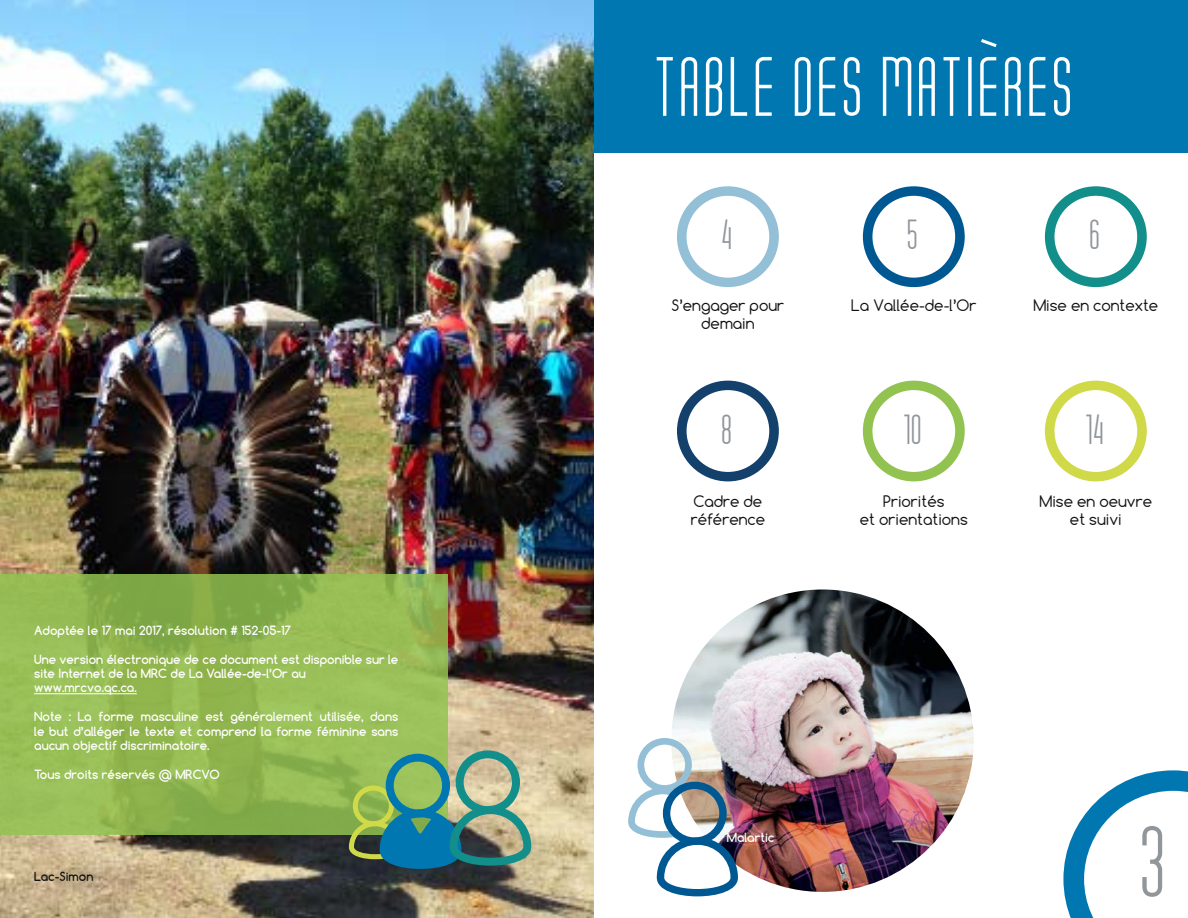
<style>
.page{position:relative;width:1188px;height:918px;background:#fff}
.page>*{position:absolute;margin:0;border:0;box-sizing:border-box;transform-origin:0 0}
.t1{font:300 108px "Tony Tony";color:#91969a}
.t2{font:300 90px "Tony Tony";letter-spacing:.035em;color:#fff}
.t3{font:300 45px "Tony Tony";color:#91969a}
.t4{font:15px/18px "Comfortaa";color:#121212;text-align:center}
.t5{font:700 12px/14.4px "Comfortaa";color:#fff}
.t6{font:700 12px "Comfortaa";color:#121212}
</style>
<div class="page">
<svg style="left:1063px;top:770px;width:125px;height:148px"></svg>
<img style="left:0;top:0;width:594px;height:918px">
<div style="left:594px;top:0;width:594px;height:153px;background:#0077b1"></div>
<svg style="left:677px;top:186px;width:102px;height:101px"></svg>
<svg style="left:863px;top:186px;width:102px;height:101px"></svg>
<svg style="left:1045px;top:186px;width:102px;height:101px"></svg>
<svg style="left:677px;top:381px;width:102px;height:100px"></svg>
<svg style="left:863px;top:381px;width:102px;height:100px"></svg>
<svg style="left:1045px;top:381px;width:102px;height:100px"></svg>
<svg style="left:0;top:574px;width:448px;height:261px;background:#92b852"></svg>
<hr style="left:34px;top:693px;width:103px;height:1px;background:#fff">
<img style="left:671px;top:590px;width:303px;height:302px;border-radius:151px">
<svg style="left:628px;top:738px;width:110px;height:158px"></svg>
<svg style="left:981px;top:39px;width:16px;height:8px"></svg>
<svg style="left:349px;top:750px;width:182px;height:119px;background:#6c9c7f"></svg>
<p class="t5" style="left:34px;top:623px;width:258px">Adoptée le 17 mai 2017, résolution # 152-05-17</p>
<p class="t5" style="left:34px;top:652px;width:366px">Une version électronique de ce document est disponible sur le site Internet de la MRC de La Vallée-de-l’Or au www.mrcvo.qc.ca.</p>
<p class="t5" style="left:34px;top:709px;width:366px;text-align:justify">Note : La forme masculine est généralement utilisée, dans le but d’alléger le texte et comprend la forme féminine sans aucun objectif discriminatoire.</p>
<p class="t5" style="left:34px;top:767px;width:187px">Tous droits réservés @ MRCVO</p>
<p class="t6" style="left:34px;top:868px;width:61px">Lac-Simon</p>
<h2 class="t2" style="left:657px;top:32px;width:420px">TABLE DES MATIERES</h2>
<h3 class="t3" style="left:722px;top:208px;width:13px">4</h3>
<h3 class="t3" style="left:908px;top:208px;width:13px">5</h3>
<h3 class="t3" style="left:1090px;top:208px;width:12px">6</h3>
<p class="t4" style="left:672px;top:297px;width:114px">S’engager pour demain</p>
<p class="t4" style="left:851px;top:297px;width:127px">La Vallée-de-l’Or</p>
<p class="t4" style="left:1033px;top:297px;width:126px">Mise en contexte</p>
<h3 class="t3" style="left:722px;top:402px;width:12px">8</h3>
<h3 class="t3" style="left:904px;top:402px;width:20px">10</h3>
<h3 class="t3" style="left:1086px;top:402px;width:20px">14</h3>
<p class="t4" style="left:691px;top:492px;width:76px;text-align:left">Cadre de référence</p>
<p class="t4" style="left:860px;top:492px;width:109px">Priorités<br>et orientations</p>
<p class="t4" style="left:1040px;top:492px;width:114px">Mise en oeuvre et suivi</p>
<p class="t5" style="left:727px;top:830px;width:49px">Malartic</p>
<h1 class="t1" style="left:1142px;top:796px;width:28px">3</h1>
</div>
